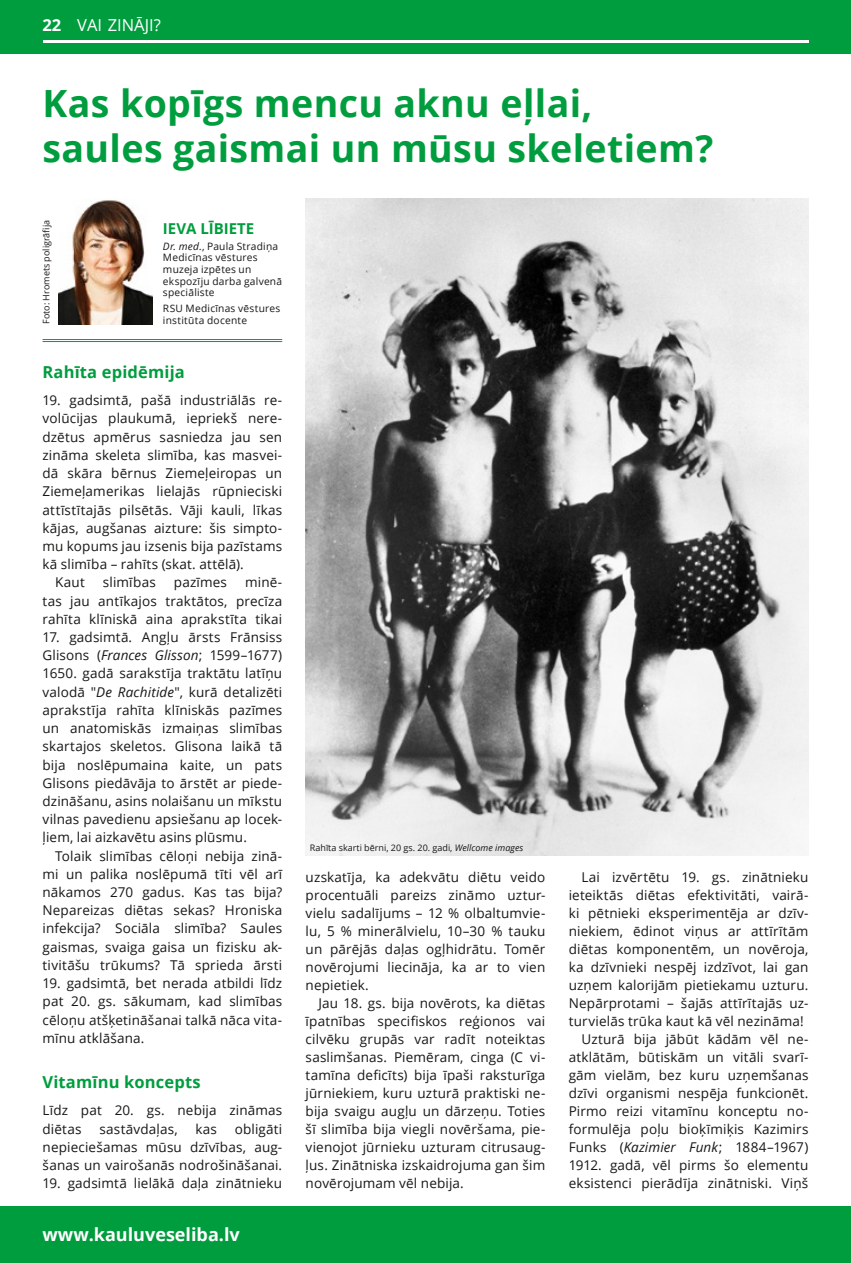
<style>
.page{position:relative;width:851px;height:1263px;background:#fff}
.page>*{position:absolute;margin:0;border:0;box-sizing:border-box;transform-origin:0 0}
.t1{font:700 37.5px/45px "Open Sans";letter-spacing:.01em;color:#009d3e}
.t2{font:700 18px "Open Sans";color:#fff}
.t3{font:700 16.5px "Open Sans";letter-spacing:.01em;color:#009d3e}
.t4{font:16.5px "Open Sans";color:#fff}
.t5{font:700 16.5px "Open Sans";color:#fff}
.t6{font:700 15px "Open Sans";color:#009d3e}
.t7{font:13.5px/18.1px "Open Sans";letter-spacing:.01em;color:#181716;text-align:justify}
.t8{font:10.2px/11.7px "Open Sans";letter-spacing:.02em;color:#181716}
.t9{font:9px "Open Sans";color:#181716}
.s1{font-style:italic}
</style>
<div class="page">
<div style="left:0;top:1206px;width:850px;height:57px;background:#009d3e"></div>
<div style="left:0;top:0;width:850px;height:54px;background:#009d3e"></div>
<hr style="left:43px;top:41px;width:765px;height:2px;background:#fff">
<img style="left:59px;top:200px;width:93px;height:124px">
<hr style="left:43px;top:339px;width:239px;height:1px;background:#009d3e">
<hr style="left:43px;top:341px;width:239px;height:1px;background:#009d3e">
<img style="left:305px;top:198px;width:503px;height:657px">
<p class="t5" style="left:43px;top:14px;width:20px">22</p>
<p class="t4" style="left:77px;top:14px;width:85px">VAI ZINĀJI?</p>
<h1 class="t1" style="left:43px;top:80px;width:672px">Kas kopīgs mencu aknu eļlai, saules gaismai un mūsu skeletiem?</h1>
<p class="t9" style="left:40px;top:324px;width:106px;rotate:-90deg">Foto: Hromets poligrāfija</p>
<p class="t6" style="left:163px;top:218px;width:93px">IEVA LĪBIETE</p>
<p class="t8" style="left:163px;top:240px;width:121px"><span class="s1">Dr. med.</span>, Paula Stradiņa<br>Medicīnas vēstures muzeja izpētes un ekspozīju darba galvenā speciāliste</p>
<p class="t8" style="left:163px;top:302px;width:119px">RSU Medicīnas vēstures</p>
<p class="t8" style="left:163px;top:314px;width:86px">institūta docente</p>
<p class="t3" style="left:43px;top:360px;width:144px">Rahīta epidēmija</p>
<p class="t7" style="left:43px;top:391px;width:241px">19. gadsimtā, pašā industriālās re-</p>
<p class="t7" style="left:43px;top:409px;width:241px">volūcijas plaukumā, iepriekš nere-</p>
<p class="t7" style="left:43px;top:427px;width:241px">dzētus apmērus sasniedza jau sen</p>
<p class="t7" style="left:43px;top:446px;width:241px">zināma skeleta slimība, kas masvei-</p>
<p class="t7" style="left:43px;top:464px;width:241px">dā skāra bērnus Ziemeļeiropas un</p>
<p class="t7" style="left:43px;top:482px;width:241px">Ziemeļamerikas lielajās rūpnieciski</p>
<p class="t7" style="left:43px;top:500px;width:241px">attīstītajās pilsētās. Vāji kauli, līkas</p>
<p class="t7" style="left:43px;top:518px;width:241px">kājas, augšanas aizture: šis simpto-</p>
<p class="t7" style="left:43px;top:537px;width:241px">mu kopums jau izsenis bija pazīstams</p>
<p class="t7" style="left:43px;top:555px;width:203px">kā slimība – rahīts (skat. attēlā).</p>
<p class="t7" style="left:55px;top:573px;width:31px">Kaut</p>
<p class="t7" style="left:103px;top:573px;width:54px">slimības</p>
<p class="t7" style="left:174px;top:573px;width:55px">pazīmes</p>
<p class="t7" style="left:43px;top:573px;width:241px;text-indent:202px">minē&shy;tas jau antīkajos traktātos, precīza rahīta klīniskā aina aprakstīta tikai</p>
<p class="t7" style="left:43px;top:628px;width:241px">17. gadsimtā. Angļu ārsts Frānsiss Glisons (<span class="s1">Frances Glisson</span>; 1599–1677)<br>1650. gadā sarakstīja traktātu latīņu valodā "<span class="s1">De Rachitide</span>", kurā detalizēti aprakstīja rahīta klīniskās pazīmes un anatomiskās izmaiņas slimības skartajos skeletos. Glisona laikā tā bija noslēpumaina kaite, un pats Glisons piedāvāja to ārstēt ar piede&shy;dzināšanu, asins nolaišanu un mīkstu vilnas pavedienu apsiešanu ap locek&shy;ļiem, lai aizkavētu asins plūsmu.</p>
<p class="t7" style="left:43px;top:846px;width:241px;text-indent:13px">Tolaik slimības cēloņi nebija zinā&shy;mi un palika noslēpumā tīti vēl arī nākamos 270 gadus. Kas tas bija?<br>Nepareizas diētas sekas? Hroniska infekcija? Sociāla slimība? Saules gaismas, svaiga gaisa un fizisku ak&shy;tivitāšu trūkums? Tā sprieda ārsti</p>
<p class="t7" style="left:43px;top:974px;width:241px">19. gadsimtā, bet nerada atbildi līdz pat 20. gs. sākumam, kad slimības cēloņu atšķetināšanai talkā nāca vita&shy;mīnu atklāšana.</p>
<p class="t3" style="left:43px;top:1070px;width:160px">Vitamīnu koncepts</p>
<p class="t7" style="left:43px;top:1101px;width:241px">Līdz pat 20. gs. nebija zināmas diētas</p>
<p class="t7" style="left:43px;top:1119px;width:241px;text-indent:192px">obligāti nepieciešamas mūsu dzīvības, aug&shy;šanas un vairošanās nodrošināšanai.</p>
<p class="t7" style="left:43px;top:1174px;width:241px">19. gadsimtā lielākā daļa zinātnieku</p>
<p class="t7" style="left:99px;top:1119px;width:80px">sastāvdaļas,</p>
<p class="t7" style="left:195px;top:1119px;width:23px">kas</p>
<h2 class="t2" style="left:43px;top:1222px;width:199px">www.kauluveseliba.lv</h2>
<p class="t9" style="left:310px;top:841px;width:215px">Rahīta skarti bērni, 20 gs. 20. gadi, <span class="s1">Wellcome images</span></p>
<p class="t7" style="left:305px;top:868px;width:241px">uzskatīja, ka adekvātu diētu veido procentuāli pareizs zināmo uztur&shy;vielu sadalījums – 12 % olbaltumvie&shy;lu, 5 % minerālvielu, 10–30 % tauku un pārējās daļas ogļhidrātu. Tomēr novērojumi liecināja, ka ar to vien nepietiek.</p>
<p class="t7" style="left:305px;top:994px;width:241px;text-indent:13px">Jau 18. gs. bija novērots, ka diētas īpatnības specifiskos reģionos vai cilvēku grupās var radīt noteiktas saslimšanas. Piemēram, cinga (C vi&shy;tamīna deficīts) bija īpaši raksturīga jūrniekiem, kuru uzturā praktiski ne&shy;bija svaigu augļu un dārzeņu. Toties šī slimība bija viegli novēršama, pie&shy;vienojot jūrnieku uzturam citrusaug&shy;ļus. Zinātniska izskaidrojuma gan šim novērojumam vēl nebija.</p>
<p class="t7" style="left:581px;top:868px;width:228px">Lai izvērtētu 19. gs. zinātnieku</p>
<p class="t7" style="left:568px;top:886px;width:241px">ieteiktās diētas efektivitāti, vairā-</p>
<p class="t7" style="left:568px;top:904px;width:241px">ki pētnieki eksperimentēja ar dzīv-</p>
<p class="t7" style="left:568px;top:922px;width:241px">niekiem, ēdinot viņus ar attīrītām</p>
<p class="t7" style="left:568px;top:940px;width:241px">diētas komponentēm, un novēroja,</p>
<p class="t7" style="left:568px;top:958px;width:241px">ka dzīvnieki nespēj izdzīvot, lai gan</p>
<p class="t7" style="left:568px;top:976px;width:241px">uzņem kalorijām pietiekamu uzturu.</p>
<p class="t7" style="left:568px;top:994px;width:241px">Nepārprotami – šajās attīrītajās uz-</p>
<p class="t7" style="left:568px;top:1012px;width:236px">turvielās trūka kaut kā vēl nezināma!</p>
<p class="t7" style="left:581px;top:1030px;width:228px">Uzturā bija jābūt kādām vēl ne-</p>
<p class="t7" style="left:568px;top:1048px;width:241px">atklātām, būtiskām un vitāli svarī-</p>
<p class="t7" style="left:568px;top:1066px;width:241px">gām vielām, bez kuru uzņemšanas</p>
<p class="t7" style="left:568px;top:1084px;width:241px">dzīvi organismi nespēja funkcionēt.</p>
<p class="t7" style="left:568px;top:1102px;width:241px">Pirmo reizi vitamīnu konceptu no-</p>
<p class="t7" style="left:568px;top:1120px;width:241px">formulēja poļu bioķīmiķis Kazimirs</p>
<p class="t7" style="left:568px;top:1138px;width:241px">Funks (<span class="s1">Kazimier Funk</span>; 1884–1967)</p>
<p class="t7" style="left:568px;top:1156px;width:241px">1912. gadā, vēl pirms šo elementu</p>
<p class="t7" style="left:568px;top:1174px;width:241px">eksistenci pierādīja zinātniski. Viņš</p>
</div>
